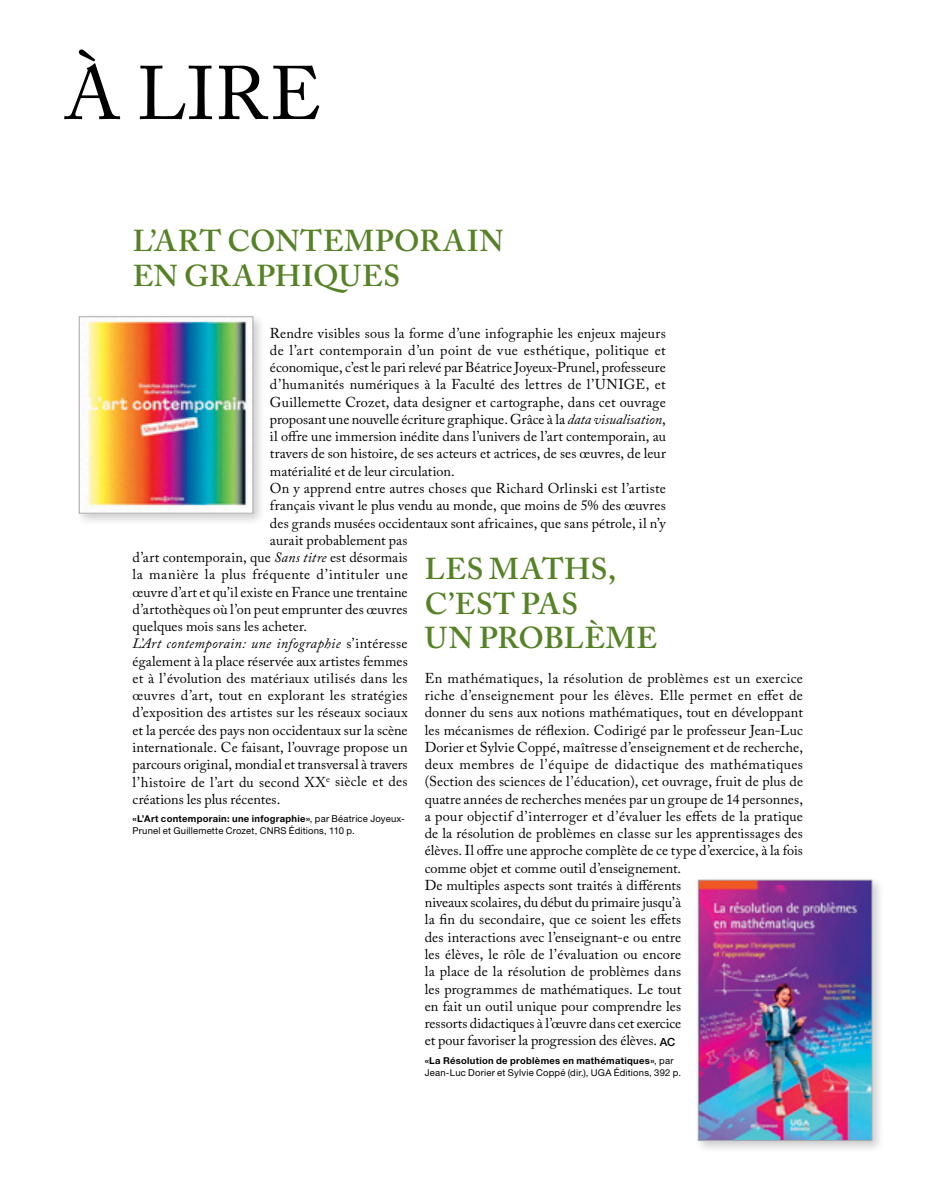
<style>
.page{position:relative;width:936px;height:1191px;background:#fff}
.page>*{position:absolute;margin:0;border:0;box-sizing:border-box;transform-origin:0 0}
.t1{font:75px "Adobe Caslon Pro";color:#000}
.t2{font:600 30px/34.5px "Adobe Caslon Pro";letter-spacing:.025em;color:#568226}
.t3{font:14.25px/17.2px "Adobe Caslon Pro";letter-spacing:.01em;color:#000}
.t4{font:italic 14.25px "Adobe Caslon Pro";letter-spacing:.02em;color:#000}
.t5{font:14.25px "Adobe Caslon Pro";letter-spacing:.03em;color:#000}
.t6{font:9.45px/12px "Helvetica Neue LT Std";letter-spacing:.02em;color:#000}
.s1{font-style:italic}
.s2{font-style:normal}
.s3{font-weight:700}
.s4{font-family:"Helvetica Neue LT Std";font-weight:500;font-size:11.25px}
</style>
<div class="page">
<div style="left:75px;top:313px;width:191px;height:213px;background:#000;opacity:.2"></div>
<img style="left:81px;top:318px;width:170px;height:193px">
<div style="left:79px;top:316px;width:174px;height:197px;border:1px solid #a7a9ac"></div>
<div style="left:694px;top:876px;width:190px;height:277px;background:#000;opacity:.2"></div>
<img style="left:700px;top:882px;width:170px;height:256px">
<div style="left:698px;top:880px;width:174px;height:260px;border:1px solid #a7a9ac"></div>
<h1 class="t1" style="left:64px;top:49px;width:258px">À LIRE</h1>
<h2 class="t2" style="left:133px;top:224px;width:372px">L’ART CONTEMPORAIN<br>EN GRAPHIQUES</h2>
<p class="t3" style="left:270px;top:324px;width:397px">Rendre visibles sous la forme d’une infographie les enjeux majeurs</p>
<p class="t3" style="left:270px;top:341px;width:397px">de l’art contemporain d’un point de vue esthétique, politique et</p>
<p class="t3" style="left:270px;top:359px;width:397px">économique, c’est le pari relevé par Béatrice Joyeux-Prunel, professeure</p>
<p class="t3" style="left:270px;top:376px;width:397px">d’humanités numériques à la Faculté des lettres de l’UNIGE, et</p>
<p class="t3" style="left:270px;top:393px;width:397px">Guillemette Crozet, data designer et cartographe, dans cet ouvrage</p>
<p class="t3" style="left:270px;top:410px;width:397px">proposant une nouvelle écriture graphique. Grâce à la <span class="s1">data visualisation</span>,</p>
<p class="t3" style="left:270px;top:428px;width:397px">il offre une immersion inédite dans l’univers de l’art contemporain, au</p>
<p class="t3" style="left:270px;top:445px;width:397px">travers de son histoire, de ses acteurs et actrices, de ses œuvres, de leur</p>
<p class="t3" style="left:270px;top:462px;width:186px">matérialité et de leur circulation.</p>
<p class="t3" style="left:270px;top:479px;width:397px">On y apprend entre autres choses que Richard Orlinski est l’artiste</p>
<p class="t3" style="left:270px;top:497px;width:397px">français vivant le plus vendu au monde, que moins de 5% des œuvres</p>
<p class="t3" style="left:270px;top:514px;width:397px">des grands musées occidentaux sont africaines, que sans pétrole, il n’y</p>
<p class="t3" style="left:270px;top:531px;width:139px">aurait probablement pas</p>
<p class="t3" style="left:133px;top:548px;width:276px">d’art contemporain, que <span class="s1">Sans titre</span> est désormais</p>
<p class="t5" style="left:133px;top:566px;width:276px">la manière la plus fréquente d’intituler une</p>
<p class="t3" style="left:133px;top:583px;width:276px">œuvre d’art et qu’il existe en France une trentaine</p>
<p class="t3" style="left:133px;top:600px;width:276px">d’artothèques où l’on peut emprunter des œuvres</p>
<p class="t3" style="left:133px;top:617px;width:176px">quelques mois sans les acheter.</p>
<p class="t4" style="left:133px;top:635px;width:276px">L’Art contemporain: une infographie <span class="s2">s’intéresse</span></p>
<p class="t3" style="left:133px;top:652px;width:276px">également à la place réservée aux artistes femmes</p>
<p class="t3" style="left:133px;top:669px;width:276px">et à l’évolution des matériaux utilisés dans les</p>
<p class="t3" style="left:133px;top:686px;width:276px">œuvres d’art, tout en explorant les stratégies</p>
<p class="t3" style="left:133px;top:704px;width:276px">d’exposition des artistes sur les réseaux sociaux</p>
<p class="t3" style="left:133px;top:721px;width:276px">et la percée des pays non occidentaux sur la scène</p>
<p class="t3" style="left:133px;top:738px;width:276px">internationale. Ce faisant, l’ouvrage propose un</p>
<p class="t3" style="left:133px;top:755px;width:276px">parcours original, mondial et transversal à travers</p>
<p class="t3" style="left:133px;top:773px;width:276px">l’histoire de l’art du second XX<sup>e</sup> siècle et des</p>
<p class="t3" style="left:133px;top:790px;width:149px">créations les plus récentes.</p>
<p class="t6" style="left:133px;top:812px;width:274px"><span class="s3">«L’Art contemporain: une infographie»</span>, par Béatrice Joyeux-<br>Prunel et Guillemette Crozet, CNRS Éditions, 110 p.</p>
<h2 class="t2" style="left:425px;top:551px;width:233px">LES MATHS,<br>C’EST PAS<br>UN PROBLÈME</h2>
<p class="t3" style="left:424px;top:669px;width:380px">En mathématiques, la résolution de problèmes est un exercice riche d’enseignement pour les élèves. Elle permet en effet de donner du sens aux notions mathématiques, tout en développant les mécanismes de réflexion. Codirigé par le professeur Jean-Luc Dorier et Sylvie Coppé, maîtresse d’enseignement et de recherche, deux membres de l’équipe de didactique des mathématiques (Section des sciences de l’éducation), cet ouvrage, fruit de plus de quatre années de recherches menées par un groupe de 14 personnes, a pour objectif d’interroger et d’évaluer les effets de la pratique de la résolution de problèmes en classe sur les apprentissages des élèves. Il offre une approche complète de ce type d’exercice, à la fois comme objet et comme outil d’enseignement.<br>De multiples aspects sont traités à différents<br>niveaux scolaires, du début du primaire jusqu’à<br>la fin du secondaire, que ce soient les effets<br>des interactions avec l’enseignant-e ou entre<br>les élèves, le rôle de l’évaluation ou encore<br>la place de la résolution de problèmes dans<br>les programmes de mathématiques. Le tout<br>en fait un outil unique pour comprendre les<br>ressorts didactiques à l’œuvre dans cet exercice<br>et pour favoriser la progression des élèves. <span class="s4">AC</span></p>
<p class="t6" style="left:424px;top:1054px;width:258px"><span class="s3">«La Résolution de problèmes en mathématiques»</span>, par<br>Jean-Luc Dorier et Sylvie Coppé (dir.), UGA Éditions, 392 p.</p>
</div>
